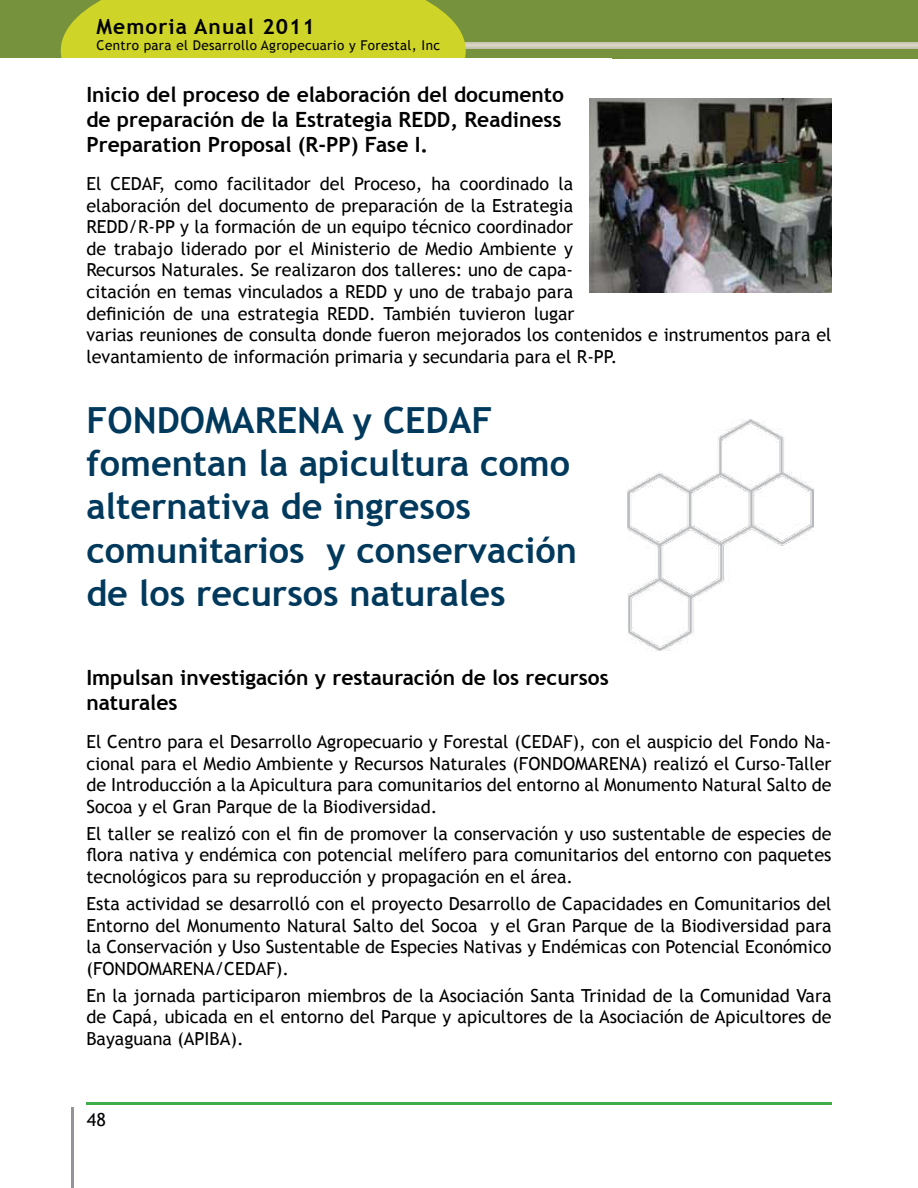
<style>
.page{position:relative;width:918px;height:1188px;background:#fff}
.page>*{position:absolute;margin:0;border:0;box-sizing:border-box;transform-origin:0 0}
.t1{font:700 36px/43.2px "Trebuchet MS";color:#00395c}
.t2{font:700 21px/25.2px "Trebuchet MS";color:#000;text-align:justify}
.t3{font:700 21px "Trebuchet MS";letter-spacing:.05em;color:#000}
.t4{font:18px/21.6px "Trebuchet MS";color:#000;text-align:justify}
.t5{font:13.5px "Trebuchet MS";letter-spacing:.025em;color:#000}
</style>
<div class="page">
<div style="left:0;top:0;width:918px;height:58px;background:#76923c"></div>
<hr style="left:86px;top:1102px;width:746px;height:3px;background:#41ad49">
<hr style="left:71px;top:1107px;width:3px;height:81px;background:#939598">
<svg style="left:466px;top:42px;width:452px;height:7px;fill:#cfcab8"></svg>
<div style="left:61px;top:0;width:405px;height:58px;background:#cfd429"></div>
<img style="left:590px;top:98px;width:242px;height:195px">
<img style="left:628px;top:420px;width:186px;height:231px">
<p class="t3" style="left:97px;top:15px;width:220px">Memoria Anual 2011</p>
<p class="t5" style="left:97px;top:40px;width:345px">Centro para el Desarrollo Agropecuario y Forestal, Inc</p>
<p class="t2" style="left:86px;top:82px;width:479px">Inicio del proceso de elaboración del documento de preparación de la Estrategia REDD, Readiness Preparation Proposal (R-PP) Fase I.</p>
<p class="t4" style="left:86px;top:174px;width:747px;text-align:left">El CEDAF, como facilitador del Proceso, ha coordinado la<br>elaboración del documento de preparación de la Estrategia<br>REDD/R-PP y la formación de un equipo técnico coordinador<br>de trabajo liderado por el Ministerio de Medio Ambiente y<br>Recursos Naturales. Se realizaron dos talleres: uno de capa-<br>citación en temas vinculados a REDD y uno de trabajo para<br>de昀椀nición de una estrategia REDD. También tuvieron lugar<br>varias reuniones de consulta donde fueron mejorados los contenidos e instrumentos para el levantamiento de información primaria y secundaria para el R-PP.</p>
<h1 class="t1" style="left:86px;top:399px;width:492px">FONDOMARENA y CEDAF fomentan la apicultura como alternativa de ingresos comunitarios y conservación de los recursos naturales</h1>
<p class="t2" style="left:86px;top:665px;width:524px">Impulsan investigación y restauración de los recursos naturales</p>
<p class="t4" style="left:86px;top:731px;width:747px">El Centro para el Desarrollo Agropecuario y Forestal (CEDAF), con el auspicio del Fondo Na&shy;cional para el Medio Ambiente y Recursos Naturales (FONDOMARENA) realizó el Curso-Taller de Introducción a la Apicultura para comunitarios del entorno al Monumento Natural Salto de Socoa y el Gran Parque de la Biodiversidad.</p>
<p class="t4" style="left:86px;top:823px;width:747px">El taller se realizó con el 昀椀n de promover la conservación y uso sustentable de especies de昀氀ora nativa y endémica con potencial melífero para comunitarios del entorno con paquetes tecnológicos para su reproducción y propagación en el área.</p>
<p class="t4" style="left:86px;top:894px;width:747px">Esta actividad se desarrolló con el proyecto Desarrollo de Capacidades en Comunitarios del Entorno del Monumento Natural Salto del Socoa y el Gran Parque de la Biodiversidad para la Conservación y Uso Sustentable de Especies Nativas y Endémicas con Potencial Económico (FONDOMARENA/CEDAF).</p>
<p class="t4" style="left:86px;top:986px;width:747px">En la jornada participaron miembros de la Asociación Santa Trinidad de la Comunidad Vara de Capá, ubicada en el entorno del Parque y apicultores de la Asociación de Apicultores de Bayaguana (APIBA).</p>
<p class="t4" style="left:87px;top:1110px;width:20px">48</p>
</div>
